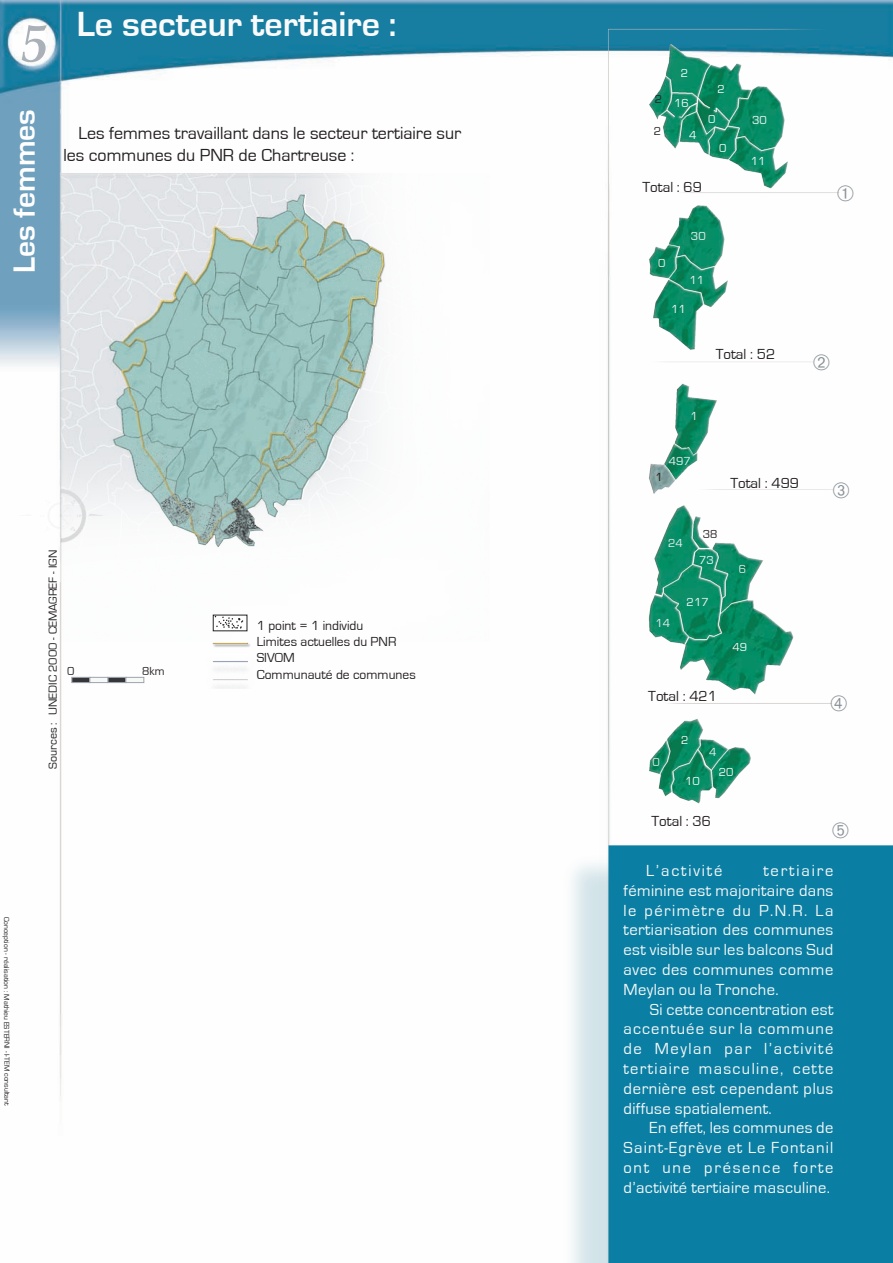
<style>
.page{position:relative;width:893px;height:1263px;background:#fff}
.page>*{position:absolute;margin:0;border:0;box-sizing:border-box;transform-origin:0 0}
.t1{font:italic 700 54px "Book Antiqua";color:#aab0b7}
.t2{font:700 36px "Eurostile";color:#fafafa}
.t3{font:700 31.5px "Eurostile";color:#fff}
.t4{font:18px/21.6px "Eurostile";color:#231f20}
.t5{font:16.5px "Eurostile";letter-spacing:.025em;color:#f7f9f9}
.t6{font:16.5px "Eurostile";letter-spacing:.08em;color:#f7f9f9}
.t7{font:16.5px "Eurostile";letter-spacing:.075em;color:#f7f9f9}
.t8{font:16.5px "Eurostile";letter-spacing:.085em;color:#f7f9f9}
.t9{font:16.5px "Eurostile";letter-spacing:.065em;color:#f7f9f9}
.t10{font:16.5px "Eurostile";letter-spacing:.1em;color:#f7f9f9}
.t11{font:16.5px "Eurostile";letter-spacing:.115em;color:#f7f9f9}
.t12{font:16.5px "Eurostile";letter-spacing:.105em;color:#f7f9f9}
.t13{font:15px "Eurostile";color:#231f20}
.t14{font:13.5px/16.2px "Eurostile";color:#231f20}
.t15{font:12px "Eurostile";color:#231f20}
.t16{font:12px "Eurostile";color:#fbfcfc}
.t17{font:12px "Eurostile";color:#e9eaee}
.t18{font:12px "Eurostile";color:#f6f7f8}
.t19{font:12px "Eurostile";color:#f3f4f6}
.t20{font:12px "Eurostile";color:#f7f9f9}
.t21{font:12px "Eurostile";color:#221f20}
.t22{font:12px "Eurostile";color:#edeff1}
.t23{font:12px "Eurostile";color:#fafafa}
.t24{font:7.5px "Eurostile";color:#231f20}
</style>
<div class="page">
<img style="left:0;top:0;width:893px;height:1096px">
<img style="left:555px;top:847px;width:54px;height:416px">
<div style="left:609px;top:845px;width:284px;height:418px;background:#0b7fa3"></div>
<div style="left:72px;top:677px;width:18px;height:6px;background:#363539"></div>
<div style="left:72px;top:677px;width:18px;height:6px;border:1px solid #9da4ab"></div>
<div style="left:90px;top:677px;width:18px;height:6px;background:#f7f9f9"></div>
<div style="left:90px;top:677px;width:18px;height:6px;border:1px solid #9da4ab"></div>
<img style="left:97px;top:0;width:790px;height:847px">
<img style="left:0;top:109px;width:490px;height:533px">
<img style="left:0;top:177px;width:540px;height:388px">
<img style="left:200px;top:624px;width:64px;height:65px">
<svg style="left:838px;top:185px;width:16px;height:16px"></svg>
<svg style="left:814px;top:354px;width:16px;height:16px"></svg>
<svg style="left:833px;top:482px;width:16px;height:16px"></svg>
<svg style="left:831px;top:695px;width:16px;height:17px"></svg>
<svg style="left:832px;top:822px;width:16px;height:16px"></svg>
<p class="t1" style="left:21px;top:6px;width:28px">5</p>
<p class="t2" style="left:77px;top:5px;width:321px">Le secteur tertiaire :</p>
<p class="t3" style="left:7px;top:273px;width:166px;rotate:-90deg">Les femmes</p>
<p class="t4" style="left:63px;top:123px;width:400px;text-indent:15px">Les femmes travaillant dans le secteur tertiaire sur les communes du PNR de Chartreuse :</p>
<p class="t15" style="left:47px;top:769px;width:220px;rotate:-90deg">Sources : UNEDIC 2000 - CEMAGREF - IGN</p>
<p class="t15" style="left:67px;top:665px;width:9px">0</p>
<p class="t15" style="left:142px;top:665px;width:24px">8km</p>
<p class="t24" style="left:11px;top:917px;width:191px;rotate:90deg">Conception - réalisation : Mathieu ESTERNI - I-TEM consultant</p>
<p class="t14" style="left:257px;top:618px;width:160px">1 point = 1 individu<br>Limites actuelles du PNR<br>SIVOM<br>Communauté de communes</p>
<p class="t21" style="left:655px;top:93px;width:9px">2</p>
<p class="t21" style="left:654px;top:125px;width:9px">2</p>
<p class="t16" style="left:681px;top:66px;width:9px">2</p>
<p class="t16" style="left:674px;top:97px;width:16px">16</p>
<p class="t20" style="left:689px;top:129px;width:9px">4</p>
<p class="t20" style="left:717px;top:82px;width:9px">2</p>
<p class="t16" style="left:708px;top:113px;width:9px">0</p>
<p class="t16" style="left:719px;top:142px;width:9px">0</p>
<p class="t13" style="left:643px;top:179px;width:61px">Total : 69</p>
<p class="t19" style="left:658px;top:257px;width:9px">0</p>
<p class="t19" style="left:691px;top:229px;width:16px">30</p>
<p class="t19" style="left:689px;top:273px;width:16px">11</p>
<p class="t19" style="left:671px;top:303px;width:16px">11</p>
<p class="t20" style="left:752px;top:113px;width:16px">30</p>
<p class="t20" style="left:751px;top:154px;width:16px">11</p>
<p class="t13" style="left:716px;top:346px;width:61px">Total : 52</p>
<p class="t22" style="left:690px;top:409px;width:9px">1</p>
<p class="t21" style="left:655px;top:470px;width:9px">1</p>
<p class="t22" style="left:669px;top:455px;width:24px">497</p>
<p class="t13" style="left:730px;top:475px;width:70px">Total : 499</p>
<p class="t17" style="left:668px;top:537px;width:16px">24</p>
<p class="t21" style="left:703px;top:527px;width:16px">38</p>
<p class="t18" style="left:699px;top:554px;width:16px">73</p>
<p class="t18" style="left:687px;top:595px;width:24px">217</p>
<p class="t17" style="left:739px;top:563px;width:9px">6</p>
<p class="t17" style="left:656px;top:616px;width:16px">14</p>
<p class="t13" style="left:648px;top:688px;width:70px">Total : 421</p>
<p class="t17" style="left:653px;top:755px;width:9px">0</p>
<p class="t16" style="left:681px;top:733px;width:9px">2</p>
<p class="t17" style="left:709px;top:746px;width:9px">4</p>
<p class="t18" style="left:733px;top:641px;width:16px">49</p>
<p class="t23" style="left:685px;top:774px;width:16px">10</p>
<p class="t16" style="left:719px;top:765px;width:16px">20</p>
<p class="t13" style="left:651px;top:813px;width:61px">Total : 36</p>
<p class="t11" style="left:646px;top:862px;width:78px">L’activité</p>
<p class="t11" style="left:763px;top:862px;width:72px">tertiaire</p>
<p class="t5" style="left:624px;top:881px;width:211px">féminine est majoritaire dans</p>
<p class="t8" style="left:624px;top:901px;width:211px">le périmètre du P.N.R. La</p>
<p class="t5" style="left:624px;top:921px;width:211px">tertiarisation des communes</p>
<p class="t5" style="left:624px;top:941px;width:211px">est visible sur les balcons Sud</p>
<p class="t5" style="left:624px;top:961px;width:211px">avec des communes comme</p>
<p class="t5" style="left:624px;top:980px;width:157px">Meylan ou la Tronche.</p>
<p class="t5" style="left:650px;top:1000px;width:185px">Si cette concentration est</p>
<p class="t9" style="left:624px;top:1020px;width:211px">accentuée sur la commune</p>
<p class="t10" style="left:624px;top:1040px;width:211px">de Meylan par l’activité</p>
<p class="t6" style="left:624px;top:1060px;width:211px">tertiaire masculine, cette</p>
<p class="t5" style="left:624px;top:1079px;width:211px">dernière est cependant plus</p>
<p class="t5" style="left:624px;top:1099px;width:150px">diffuse spatialement.</p>
<p class="t5" style="left:650px;top:1119px;width:185px">En effet, les communes de</p>
<p class="t7" style="left:624px;top:1139px;width:211px">Saint-Egrève et Le Fontanil</p>
<p class="t12" style="left:624px;top:1159px;width:211px">ont une présence forte</p>
<p class="t5" style="left:624px;top:1178px;width:208px">d’activité tertiaire masculine.</p>
</div>
